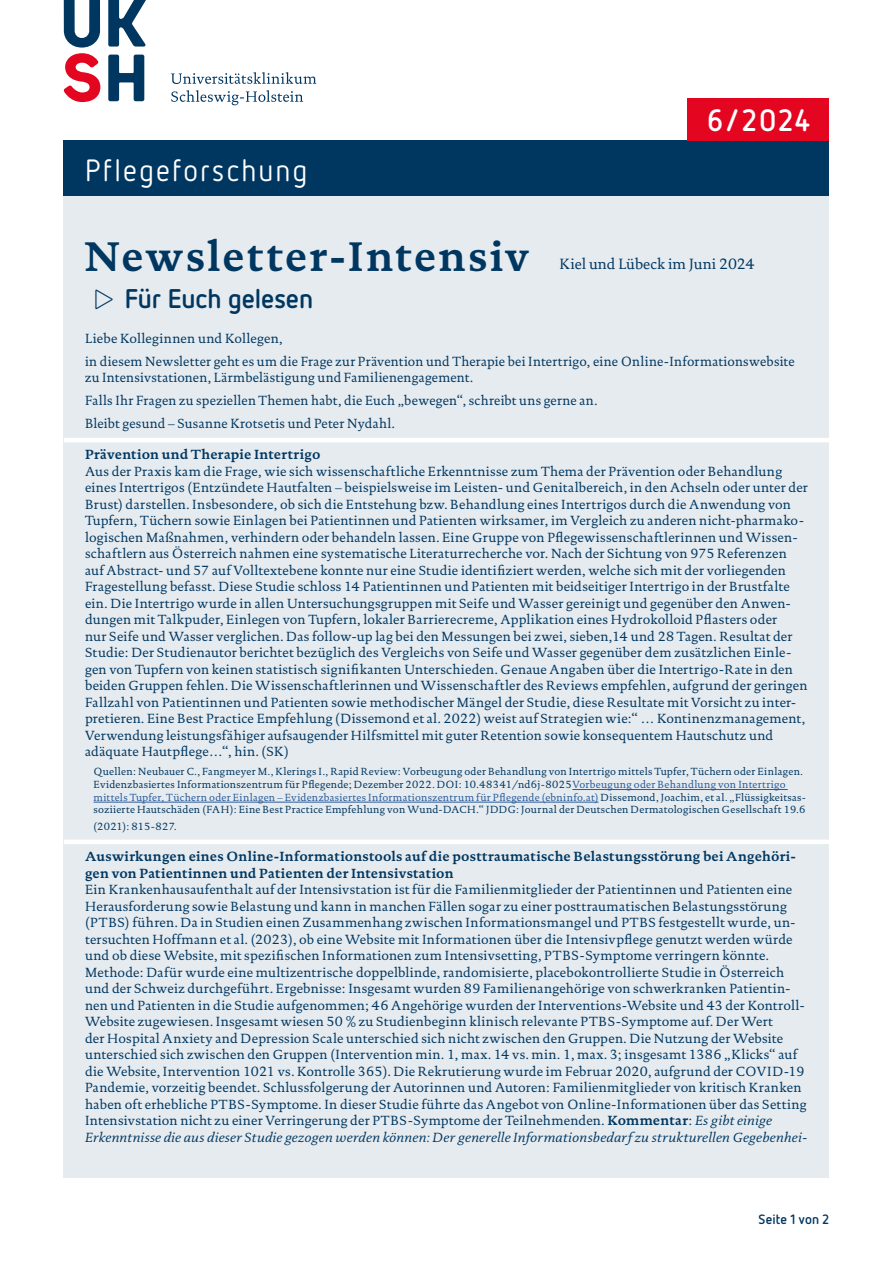
<style>
.page{position:relative;width:893px;height:1263px;background:#fff}
.page>*{position:absolute;margin:0;border:0;box-sizing:border-box;transform-origin:0 0}
.t1{font:700 42px "DTL Documenta TOT";letter-spacing:.045em;color:#003761}
.t2{font:30.75px "Netto OT";letter-spacing:.075em;color:#fff}
.t3{font:700 30.75px "Netto OT";color:#fff}
.t4{font:700 27px "Netto OT";letter-spacing:-.005em;color:#003761}
.t5{font:15px "DTL Documenta WT";color:#003761}
.t6{font:13.5px/16.5px "DTL Documenta TOT";letter-spacing:.02em;color:#003761}
.t7{font:700 13.5px/16.5px "DTL Documenta TOT";letter-spacing:.02em;color:#003761}
.t8{font:700 13.5px "Netto OT";letter-spacing:.01em;color:#003761}
.t9{font:10.5px/12.6px "DTL Documenta TOT";letter-spacing:.025em;color:#003761}
.s1{font-family:"Netto Icons OT";font-weight:300}
.s2{color:#275b9b}
.s3{font-weight:700}
.s4{font-style:italic}
</style>
<div class="page">
<div style="left:64px;top:140px;width:765px;height:56px;background:#003761"></div>
<div style="left:64px;top:196px;width:765px;height:982px;background:#e6ebef"></div>
<svg style="left:108px;top:55px;width:36px;height:46px"></svg>
<svg style="left:64px;top:0;width:36px;height:102px"></svg>
<svg style="left:108px;top:0;width:38px;height:47px"></svg>
<svg style="left:171px;top:90px;width:132px;height:15px"></svg>
<svg style="left:171px;top:72px;width:145px;height:12px"></svg>
<div style="left:688px;top:98px;width:141px;height:42px;background:#e40521"></div>
<hr style="left:64px;top:438px;width:765px;height:4px;background:#fff">
<hr style="left:572px;top:789px;width:216px;height:1px;background:#275b9b">
<hr style="left:94px;top:802px;width:504px;height:1px;background:#275b9b">
<div style="left:64px;top:839px;width:765px;height:5px;background:#fff"></div>
<h2 class="t2" style="left:85px;top:151px;width:224px">Pflegeforschung</h2>
<h1 class="t1" style="left:85px;top:231px;width:446px">Newsletter-Intensiv</h1>
<h2 class="t3" style="left:707px;top:101px;width:104px">6/2024</h2>
<p class="t5" style="left:560px;top:255px;width:197px">Kiel und Lübeck im Juni 2024</p>
<h3 class="t4" style="left:85px;top:282px;width:230px"><span class="s1">&gt;</span> Für Euch gelesen</h3>
<p class="t6" style="left:85px;top:327px;width:711px;line-height:23px">Liebe Kolleginnen und Kollegen,<br>in diesem Newsletter geht es um die Frage zur Prävention und Therapie bei Intertrigo, eine Online-Informationswebsite</p>
<p class="t6" style="left:85px;top:366px;width:514px;line-height:23px">zu Intensivstationen, Lärmbelästigung und Familienengagement.<br>Falls Ihr Fragen zu speziellen Themen habt, die Euch „bewegen“, schreibt uns gerne an.<br>Bleibt gesund – Susanne Krotsetis und Peter Nydahl.</p>
<p class="t7" style="left:85px;top:446px;width:237px">Prävention und Therapie Intertrigo</p>
<p class="t6" style="left:85px;top:463px;width:724px">Aus der Praxis kam die Frage, wie sich wissenschaftliche Erkenntnisse zum Thema der Prävention oder Behandlung eines Intertrigos (Entzündete Hautfalten – beispielsweise im Leisten- und Genitalbereich, in den Achseln oder unter der Brust) darstellen. Insbesondere, ob sich die Entstehung bzw. Behandlung eines Intertrigos durch die Anwendung von Tupfern, Tüchern sowie Einlagen bei Patientinnen und Patienten wirksamer, im Vergleich zu anderen nicht-pharmako&shy;logischen Maßnahmen, verhindern oder behandeln lassen. Eine Gruppe von Pflegewissenschaftlerinnen und Wissen&shy;schaftlern aus Österreich nahmen eine systematische Literaturrecherche vor. Nach der Sichtung von 975 Referenzen auf Abstract- und 57 auf Volltextebene konnte nur eine Studie identifiziert werden, welche sich mit der vorliegenden Fragestellung befasst. Diese Studie schloss 14 Patientinnen und Patienten mit beidseitiger Intertrigo in der Brustfalte ein. Die Intertrigo wurde in allen Untersuchungsgruppen mit Seife und Wasser gereinigt und gegenüber den Anwen&shy;dungen mit Talkpuder, Einlegen von Tupfern, lokaler Barrierecreme, Applikation eines Hydrokolloid Pflasters oder<br>nur Seife und Wasser verglichen. Das follow-up lag bei den Messungen bei zwei, sieben,14 und 28 Tagen. Resultat der Studie: Der Studienautor berichtet bezüglich des Vergleichs von Seife und Wasser gegenüber dem zusätzlichen Einle&shy;gen von Tupfern von keinen statistisch signifikanten Unterschieden. Genaue Angaben über die Intertrigo-Rate in den beiden Gruppen fehlen. Die Wissenschaftlerinnen und Wissenschaftler des Reviews empfehlen, aufgrund der geringen Fallzahl von Patientinnen und Patienten sowie methodischer Mängel der Studie, diese Resultate mit Vorsicht zu inter&shy;pretieren. Eine Best Practice Empfehlung (Dissemond et al. 2022) weist auf Strategien wie:“ … Kontinenzmanagement, Verwendung leistungsfähiger aufsaugender Hilfsmittel mit guter Retention sowie konsequentem Hautschutz und adäquate Hautpflege…“, hin. (SK)</p>
<p class="t9" style="left:94px;top:765px;width:714px">Quellen: Neubauer C., Fangmeyer M., Klerings I., Rapid Review: Vorbeugung oder Behandlung von Intertrigo mittels Tupfer, Tüchern oder Einlagen.<br>Evidenzbasiertes Informationszentrum für Pflegende; Dezember 2022. DOI: 10.48341/nd6j-8025<span class="s2">Vorbeugung oder Behandlung von Intertrigo mittels Tupfer, Tüchern oder Einlagen – Evidenzbasiertes Informationszentrum für Pflegende (ebninfo.at)</span> Dissemond, Joachim, et al. „Flüssigkeitsas&shy;soziierte Hautschäden (FAH): Eine Best Practice Empfehlung von Wund-DACH.“ JDDG: Journal der Deutschen Dermatologischen Gesellschaft 19.6</p>
<p class="t9" style="left:94px;top:820px;width:84px">(2021): 815-827.</p>
<p class="t7" style="left:85px;top:848px;width:712px">Auswirkungen eines Online-Informationstools auf die posttraumatische Belastungsstörung bei Angehöri&shy;gen von Patientinnen und Patienten der Intensivstation</p>
<p class="t6" style="left:85px;top:881px;width:724px">Ein Krankenhausaufenthalt auf der Intensivstation ist für die Familienmitglieder der Patientinnen und Patienten eine Herausforderung sowie Belastung und kann in manchen Fällen sogar zu einer posttraumatischen Belastungsstörung (PTBS) führen. Da in Studien einen Zusammenhang zwischen Informationsmangel und PTBS festgestellt wurde, un&shy;tersuchten Hoffmann et al. (2023), ob eine Website mit Informationen über die Intensivpflege genutzt werden würde und ob diese Website, mit spezifischen Informationen zum Intensivsetting, PTBS-Symptome verringern könnte.<br>Methode: Dafür wurde eine multizentrische doppelblinde, randomisierte, placebokontrollierte Studie in Österreich und der Schweiz durchgeführt. Ergebnisse: Insgesamt wurden 89 Familienangehörige von schwerkranken Patientin&shy;nen und Patienten in die Studie aufgenommen; 46 Angehörige wurden der Interventions-Website und 43 der Kontroll-Website zugewiesen. Insgesamt wiesen 50 % zu Studienbeginn klinisch relevante PTBS-Symptome auf. Der Wert<br>der Hospital Anxiety and Depression Scale unterschied sich nicht zwischen den Gruppen. Die Nutzung der Website unterschied sich zwischen den Gruppen (Intervention min. 1, max. 14 vs. min. 1, max. 3; insgesamt 1386 „Klicks“ auf die Website, Intervention 1021 vs. Kontrolle 365). Die Rekrutierung wurde im Februar 2020, aufgrund der COVID-19<br>Pandemie, vorzeitig beendet. Schlussfolgerung der Autorinnen und Autoren: Familienmitglieder von kritisch Kranken haben oft erhebliche PTBS-Symptome. In dieser Studie führte das Angebot von Online-Informationen über das Setting Intensivstation nicht zu einer Verringerung der PTBS-Symptome der Teilnehmenden. <span class="s3">Kommentar</span>: <span class="s4">Es gibt einige Erkenntnisse die aus dieser Studie gezogen werden können: Der generelle Informationsbedarf zu strukturellen Gegebenhei-</span></p>
<p class="t8" style="left:759px;top:1210px;width:72px">Seite 1 von 2</p>
</div>
